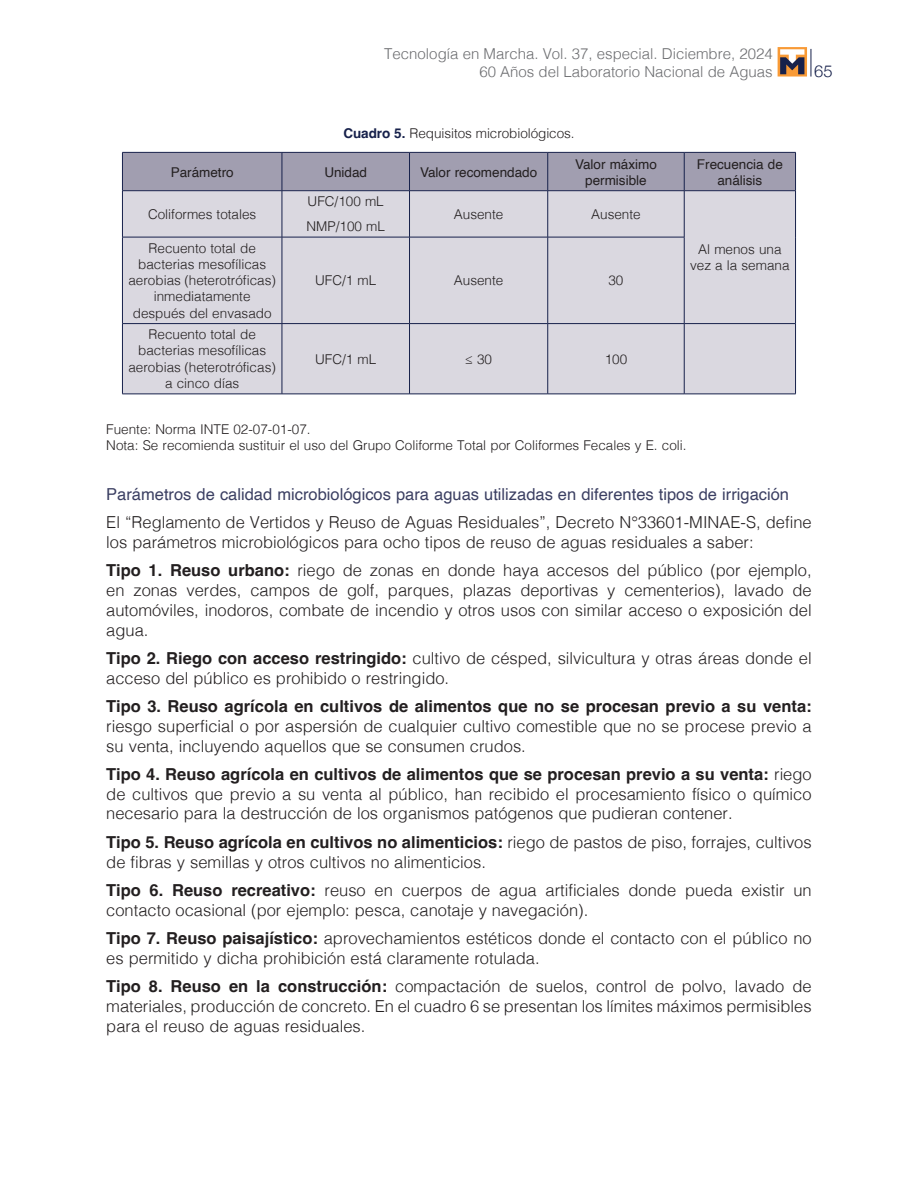
<style>
.page{position:relative;width:918px;height:1188px;background:#fff}
.page>*{position:absolute;margin:0;border:0;box-sizing:border-box;transform-origin:0 0}
.t1{font:300 16.5px/19.8px "Helvetica";color:#231f20}
.t2{font:16.5px "Helvetica";color:#3b3f62}
.t3{font:700 16.5px "Helvetica";color:#231f20}
.t4{font:300 16.5px "Helvetica Neue";color:#17214b}
.t5{font:300 15px/18px "Helvetica";color:#6c6d70;text-align:right}
.t6{font:300 13.5px/16.2px "Helvetica";color:#231f20;text-align:center}
.t7{font:13.5px/16.2px "Helvetica";color:#231f20;text-align:center}
.s1{font-weight:700;color:#17214b}
.s2{font-weight:700}
</style>
<div class="page">
<svg style="left:811px;top:49px;width:1px;height:28px"></svg>
<svg style="left:778px;top:47px;width:29px;height:30px"></svg>
<svg style="left:780px;top:49px;width:24px;height:25px"></svg>
<div style="left:123px;top:153px;width:672px;height:37px;background:#a19eb0"></div>
<div style="left:123px;top:191px;width:672px;height:203px;background:#dad8e0"></div>
<hr style="left:122px;top:152px;width:160px;height:1px;background:#17214b">
<hr style="left:122px;top:153px;width:1px;height:38px;background:#17214b">
<hr style="left:282px;top:152px;width:128px;height:1px;background:#17214b">
<hr style="left:282px;top:153px;width:1px;height:38px;background:#17214b">
<hr style="left:410px;top:152px;width:138px;height:1px;background:#17214b">
<hr style="left:409px;top:153px;width:1px;height:38px;background:#17214b">
<hr style="left:548px;top:152px;width:136px;height:1px;background:#17214b">
<hr style="left:547px;top:153px;width:1px;height:38px;background:#17214b">
<hr style="left:684px;top:152px;width:112px;height:1px;background:#17214b">
<hr style="left:684px;top:153px;width:1px;height:38px;background:#17214b">
<hr style="left:795px;top:153px;width:1px;height:38px;background:#17214b">
<hr style="left:122px;top:190px;width:160px;height:1px;background:#17214b">
<hr style="left:122px;top:191px;width:1px;height:46px;background:#17214b">
<hr style="left:282px;top:190px;width:128px;height:1px;background:#17214b">
<hr style="left:282px;top:191px;width:1px;height:46px;background:#17214b">
<hr style="left:410px;top:190px;width:138px;height:1px;background:#17214b">
<hr style="left:409px;top:191px;width:1px;height:46px;background:#17214b">
<hr style="left:548px;top:190px;width:136px;height:1px;background:#17214b">
<hr style="left:547px;top:191px;width:1px;height:46px;background:#17214b">
<hr style="left:684px;top:190px;width:112px;height:1px;background:#17214b">
<hr style="left:684px;top:191px;width:1px;height:46px;background:#17214b">
<hr style="left:795px;top:191px;width:1px;height:46px;background:#17214b">
<hr style="left:122px;top:237px;width:160px;height:1px;background:#17214b">
<hr style="left:122px;top:237px;width:1px;height:86px;background:#17214b">
<hr style="left:282px;top:237px;width:128px;height:1px;background:#17214b">
<hr style="left:282px;top:237px;width:1px;height:86px;background:#17214b">
<hr style="left:410px;top:237px;width:138px;height:1px;background:#17214b">
<hr style="left:409px;top:237px;width:1px;height:86px;background:#17214b">
<hr style="left:548px;top:237px;width:136px;height:1px;background:#17214b">
<hr style="left:547px;top:237px;width:1px;height:86px;background:#17214b">
<hr style="left:684px;top:237px;width:1px;height:86px;background:#17214b">
<hr style="left:795px;top:237px;width:1px;height:86px;background:#17214b">
<hr style="left:122px;top:323px;width:160px;height:1px;background:#17214b">
<hr style="left:122px;top:324px;width:1px;height:70px;background:#17214b">
<hr style="left:282px;top:323px;width:128px;height:1px;background:#17214b">
<hr style="left:282px;top:324px;width:1px;height:70px;background:#17214b">
<hr style="left:410px;top:323px;width:138px;height:1px;background:#17214b">
<hr style="left:409px;top:324px;width:1px;height:70px;background:#17214b">
<hr style="left:548px;top:323px;width:136px;height:1px;background:#17214b">
<hr style="left:547px;top:324px;width:1px;height:70px;background:#17214b">
<hr style="left:684px;top:323px;width:112px;height:1px;background:#17214b">
<hr style="left:684px;top:324px;width:1px;height:70px;background:#17214b">
<hr style="left:795px;top:324px;width:1px;height:70px;background:#17214b">
<hr style="left:122px;top:394px;width:160px;height:1px;background:#17214b">
<hr style="left:282px;top:394px;width:128px;height:1px;background:#17214b">
<hr style="left:410px;top:394px;width:138px;height:1px;background:#17214b">
<hr style="left:548px;top:394px;width:136px;height:1px;background:#17214b">
<hr style="left:684px;top:394px;width:112px;height:1px;background:#17214b">
<p class="t5" style="left:384px;top:43px;width:390px">Tecnología en Marcha. Vol. 37, especial. Diciembre, 2024<br>60 Años del Laboratorio Nacional de Aguas</p>
<p class="t6" style="left:343px;top:124px;width:233px"><span class="s1">Cuadro 5.</span> Requisitos microbiológicos.</p>
<p class="t7" style="left:171px;top:164px;width:65px">Parámetro</p>
<p class="t7" style="left:324px;top:164px;width:44px">Unidad</p>
<p class="t7" style="left:420px;top:164px;width:119px">Valor recomendado</p>
<p class="t7" style="left:575px;top:156px;width:83px">Valor máximo permisible</p>
<p class="t7" style="left:697px;top:156px;width:87px">Frecuencia de análisis</p>
<p class="t6" style="left:148px;top:205px;width:110px">Coliformes totales</p>
<p class="t6" style="left:307px;top:188px;width:80px;line-height:24.8px;text-align:left">UFC/100 mL<br>NMP/100 mL</p>
<p class="t6" style="left:454px;top:205px;width:51px">Ausente</p>
<p class="t6" style="left:591px;top:205px;width:51px">Ausente</p>
<p class="t6" style="left:128px;top:239px;width:149px">Recuento total de bacterias mesofílicas aerobias (heterotróficas) inmediatamente después del envasado</p>
<p class="t6" style="left:128px;top:325px;width:149px">Recuento total de bacterias mesofílicas aerobias (heterotróficas) a cinco días</p>
<p class="t6" style="left:315px;top:271px;width:63px">UFC/1 mL</p>
<p class="t6" style="left:454px;top:271px;width:51px">Ausente</p>
<p class="t6" style="left:608px;top:271px;width:17px">30</p>
<p class="t6" style="left:315px;top:350px;width:63px">UFC/1 mL</p>
<p class="t6" style="left:465px;top:350px;width:28px">≤ 30</p>
<p class="t6" style="left:605px;top:350px;width:24px">100</p>
<p class="t6" style="left:690px;top:240px;width:101px">Al menos una vez a la semana</p>
<p class="t4" style="left:814px;top:57px;width:20px">65</p>
<p class="t6" style="left:106px;top:420px;width:582px;text-align:left">Fuente: Norma INTE 02-07-01-07.<br>Nota: Se recomienda sustituir el uso del Grupo Coliforme Total por Coliformes Fecales y E. coli.</p>
<p class="t2" style="left:106px;top:481px;width:684px">Parámetros de calidad microbiológicos para aguas utilizadas en diferentes tipos de irrigación</p>
<p class="t1" style="left:106px;top:511px;width:707px">El “Reglamento de Vertidos y Reuso de Aguas Residuales”, Decreto N°33601-MINAE-S, define los parámetros microbiológicos para ocho tipos de reuso de aguas residuales a saber:</p>
<p class="t1" style="left:106px;top:559px;width:707px;text-align:justify"><span class="s2">Tipo 1. Reuso urbano:</span> riego de zonas en donde haya accesos del público (por ejemplo, en zonas verdes, campos de golf, parques, plazas deportivas y cementerios), lavado de automóviles, inodoros, combate de incendio y otros usos con similar acceso o exposición del agua.</p>
<p class="t1" style="left:106px;top:647px;width:707px"><span class="s2">Tipo 2. Riego con acceso restringido:</span> cultivo de césped, silvicultura y otras áreas donde el acceso del público es prohibido o restringido.</p>
<p class="t3" style="left:106px;top:696px;width:707px">Tipo 3. Reuso agrícola en cultivos de alimentos que no se procesan previo a su venta:</p>
<p class="t1" style="left:106px;top:715px;width:707px">riesgo superficial o por aspersión de cualquier cultivo comestible que no se procese previo a su venta, incluyendo aquellos que se consumen crudos.</p>
<p class="t1" style="left:106px;top:763px;width:707px;text-align:justify"><span class="s2">Tipo 4. Reuso agrícola en cultivos de alimentos que se procesan previo a su venta:</span> riego de cultivos que previo a su venta al público, han recibido el procesamiento físico o químico necesario para la destrucción de los organismos patógenos que pudieran contener.</p>
<p class="t1" style="left:106px;top:831px;width:707px"><span class="s2">Tipo 5. Reuso agrícola en cultivos no alimenticios:</span> riego de pastos de piso, forrajes, cultivos de fibras y semillas y otros cultivos no alimenticios.</p>
<p class="t1" style="left:106px;top:879px;width:707px"><span class="s2">Tipo 6. Reuso recreativo:</span> reuso en cuerpos de agua artificiales donde pueda existir un contacto ocasional (por ejemplo: pesca, canotaje y navegación).</p>
<p class="t1" style="left:106px;top:927px;width:707px"><span class="s2">Tipo 7. Reuso paisajístico:</span> aprovechamientos estéticos donde el contacto con el público no es permitido y dicha prohibición está claramente rotulada.</p>
<p class="t1" style="left:106px;top:975px;width:707px;text-align:justify"><span class="s2">Tipo 8. Reuso en la construcción:</span> compactación de suelos, control de polvo, lavado de materiales, producción de concreto. En el cuadro 6 se presentan los límites máximos permisibles para el reuso de aguas residuales.</p>
</div>
